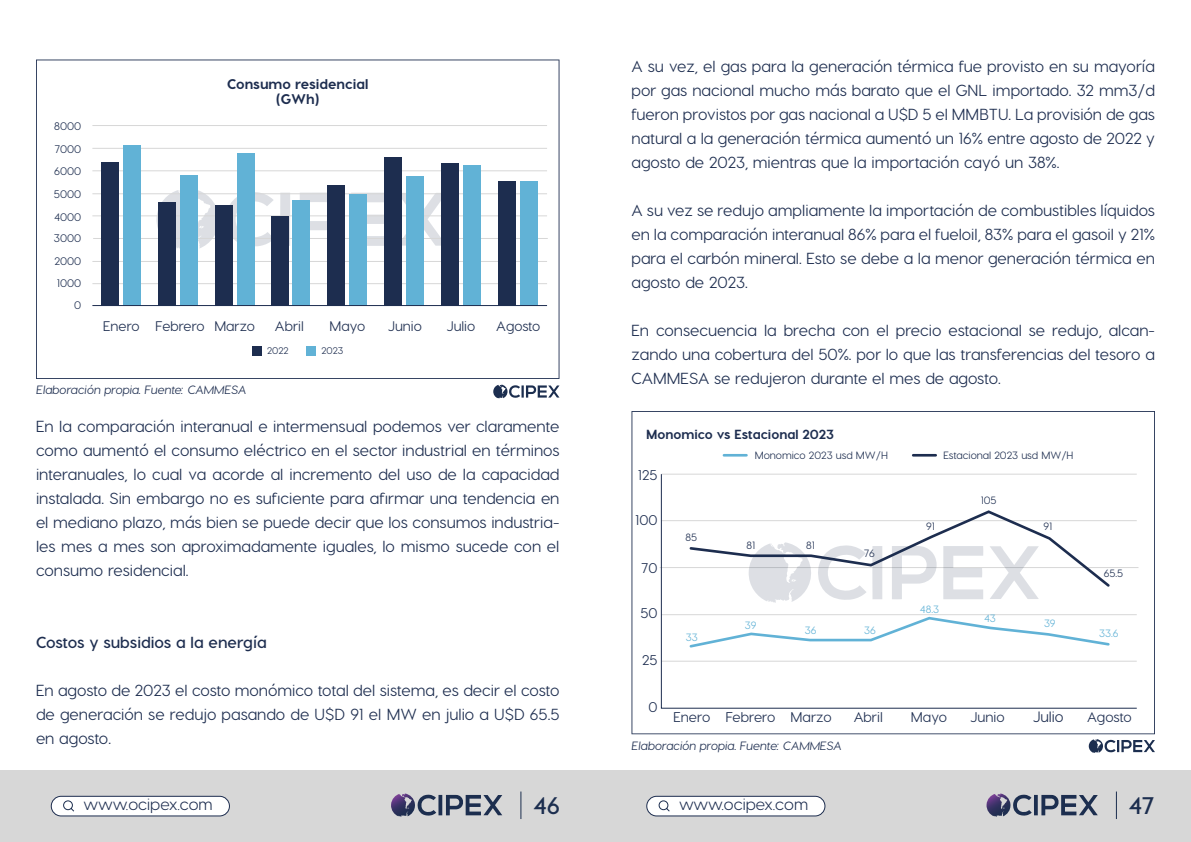
<style>
.page{position:relative;width:1191px;height:842px;background:#fff}
.page>*{position:absolute;margin:0;border:0;box-sizing:border-box;transform-origin:0 0}
.t1{font:700 24px "Visby CF";color:#1c2e4f}
.t2{font:500 16px/24px "Visby CF";color:#1d2d4f;text-align:justify}
.t3{font:16px "Visby CF";color:#1d2d4f}
.t4{font:700 16px "Visby CF";color:#1d2d4f}
.t5{font:500 14.9px "Visby CF";color:#1d2d4f}
.t6{font:500 14.1px "Visby CF";color:#1d2d4f}
.t7{font:800 14.1px/14.9px "Visby CF";color:#1d2d4f;text-align:center}
.t8{font:500 13.9px "Visby CF";color:#1d2d4f}
.t9{font:800 13.2px "Visby CF";color:#1d2d4f}
.t10{font:italic 500 12px "Visby CF";color:#1d2d4f}
.t11{font:500 11px/21.9px "Visby CF";color:#1d2d4f}
.t12{font:500 10.5px "Visby CF";color:#1d2d4f}
.t13{font:500 10.5px "Visby CF";color:#61b2d6}
.t14{font:500 9.7px "Visby CF";color:#1d2d4f}
</style>
<div class="page">
<div style="left:0;top:770px;width:595px;height:72px;background:#d7d7d7"></div>
<div style="left:595px;top:770px;width:596px;height:72px;background:#d7d7d7"></div>
<div style="left:51px;top:796px;width:178px;height:20px;background:#fff;border-radius:10px"></div>
<div style="left:51px;top:796px;width:179px;height:20px;border:1px solid #1d2d4f;border-radius:10px"></div>
<div style="left:647px;top:796px;width:178px;height:20px;background:#fff;border-radius:10px"></div>
<div style="left:646px;top:796px;width:179px;height:20px;border:1px solid #1d2d4f;border-radius:10px"></div>
<svg style="left:63px;top:800px;width:11px;height:12px"></svg>
<svg style="left:658px;top:800px;width:12px;height:12px"></svg>
<svg style="left:402px;top:794px;width:100px;height:22px"></svg>
<svg style="left:1013px;top:795px;width:84px;height:21px"></svg>
<svg style="left:997px;top:794px;width:10px;height:15px"></svg>
<svg style="left:520px;top:791px;width:1px;height:28px"></svg>
<svg style="left:1116px;top:791px;width:1px;height:28px"></svg>
<svg style="left:631px;top:411px;width:524px;height:323px"></svg>
<hr style="left:659px;top:567px;width:479px;height:1px;background:#d7d7d7">
<hr style="left:724px;top:454px;width:22px;height:3px;background:#61b2d6">
<hr style="left:913px;top:454px;width:22px;height:3px;background:#1d2d4f">
<svg style="left:660px;top:473px;width:477px;height:236px"></svg>
<svg style="left:493px;top:385px;width:66px;height:13px"></svg>
<svg style="left:688px;top:508px;width:424px;height:95px"></svg>
<svg style="left:36px;top:60px;width:523px;height:319px"></svg>
<div style="left:102px;top:162px;width:17px;height:144px;background:#1d2d4f"></div>
<div style="left:123px;top:145px;width:18px;height:161px;background:#61b2d6"></div>
<div style="left:158px;top:202px;width:18px;height:104px;background:#1d2d4f"></div>
<div style="left:180px;top:175px;width:17px;height:131px;background:#61b2d6"></div>
<div style="left:271px;top:216px;width:17px;height:90px;background:#1d2d4f"></div>
<div style="left:292px;top:200px;width:18px;height:106px;background:#61b2d6"></div>
<div style="left:328px;top:185px;width:17px;height:121px;background:#1d2d4f"></div>
<div style="left:349px;top:194px;width:18px;height:112px;background:#61b2d6"></div>
<div style="left:384px;top:157px;width:18px;height:149px;background:#1d2d4f"></div>
<div style="left:406px;top:176px;width:17px;height:130px;background:#61b2d6"></div>
<div style="left:441px;top:163px;width:18px;height:143px;background:#1d2d4f"></div>
<div style="left:463px;top:165px;width:17px;height:141px;background:#61b2d6"></div>
<div style="left:498px;top:181px;width:18px;height:125px;background:#1d2d4f"></div>
<div style="left:520px;top:181px;width:17px;height:125px;background:#61b2d6"></div>
<div style="left:215px;top:205px;width:17px;height:101px;background:#1d2d4f"></div>
<div style="left:237px;top:153px;width:17px;height:153px;background:#61b2d6"></div>
<div style="left:306px;top:346px;width:10px;height:10px;background:#61b2d6"></div>
<div style="left:252px;top:346px;width:10px;height:10px;background:#1d2d4f"></div>
<hr style="left:92px;top:305px;width:455px;height:1px;background:#1d2d4f">
<svg style="left:1088px;top:739px;width:67px;height:14px"></svg>
<p class="t11" style="left:54px;top:115px;width:29px">8000</p>
<p class="t11" style="left:55px;top:138px;width:28px">7000</p>
<p class="t11" style="left:54px;top:160px;width:29px">6000</p>
<p class="t11" style="left:54px;top:183px;width:29px">5000</p>
<p class="t11" style="left:54px;top:206px;width:29px;line-height:21.4px">4000<br>3000</p>
<p class="t11" style="left:54px;top:250px;width:28px;text-align:right">2000<br>1000<br>0</p>
<p class="t7" style="left:227px;top:76px;width:142px">Consumo residencial (GWh)</p>
<p class="t8" style="left:103px;top:318px;width:153px">Enero Febrero Marzo</p>
<p class="t8" style="left:275px;top:318px;width:30px">Abril</p>
<p class="t8" style="left:330px;top:318px;width:37px">Mayo</p>
<p class="t8" style="left:388px;top:318px;width:36px">Junio</p>
<p class="t8" style="left:446px;top:318px;width:30px">Julio</p>
<p class="t8" style="left:496px;top:318px;width:46px">Agosto</p>
<p class="t14" style="left:267px;top:345px;width:23px">2022</p>
<p class="t14" style="left:321px;top:345px;width:23px">2023</p>
<p class="t10" style="left:36px;top:383px;width:212px">Elaboración propia. Fuente: CAMMESA</p>
<p class="t2" style="left:36px;top:414px;width:525px">En la comparación interanual e intermensual podemos ver claramente como aumentó el consumo eléctrico en el sector industrial en términos interanuales, lo cual va acorde al incremento del uso de la capacidad instalada. Sin embargo no es suficiente para afirmar una tendencia en el mediano plazo, más bien se puede decir que los consumos industria&shy;les mes a mes son aproximadamente iguales, lo mismo sucede con el consumo residencial.</p>
<p class="t4" style="left:36px;top:633px;width:232px">Costos y subsidios a la energía</p>
<p class="t2" style="left:36px;top:678px;width:525px">En agosto de 2023 el costo monómico total del sistema, es decir el costo de generación se redujo pasando de U$D 91 el MW en julio a U$D 65.5 en agosto.</p>
<p class="t2" style="left:631px;top:54px;width:525px">A su vez, el gas para la generación térmica fue provisto en su mayoría por gas nacional mucho más barato que el GNL importado. 32 mm3/d fueron provistos por gas nacional a U$D 5 el MMBTU. La provisión de gas natural a la generación térmica aumentó un 16% entre agosto de 2022 y agosto de 2023, mientras que la importación cayó un 38%.</p>
<p class="t2" style="left:631px;top:198px;width:525px">A su vez se redujo ampliamente la importación de combustibles líquidos en la comparación interanual 86% para el fueloil, 83% para el gasoil y 21% para el carbón mineral. Esto se debe a la menor generación térmica en agosto de 2023.</p>
<p class="t2" style="left:631px;top:318px;width:525px">En consecuencia la brecha con el precio estacional se redujo, alcan&shy;zando una cobertura del 50%. por lo que las transferencias del tesoro a CAMMESA se redujeron durante el mes de agosto.</p>
<p class="t9" style="left:646px;top:426px;width:190px">Monomico vs Estacional 2023</p>
<p class="t6" style="left:638px;top:466px;width:21px">125</p>
<p class="t6" style="left:635px;top:512px;width:24px">100</p>
<p class="t6" style="left:641px;top:559px;width:18px">70</p>
<p class="t6" style="left:640px;top:605px;width:19px">50</p>
<p class="t6" style="left:642px;top:652px;width:17px">25</p>
<p class="t12" style="left:685px;top:531px;width:13px">85</p>
<p class="t13" style="left:686px;top:631px;width:13px">33</p>
<p class="t12" style="left:754px;top:449px;width:135px">Monomico 2023 usd MW/H</p>
<p class="t12" style="left:746px;top:538px;width:10px">81</p>
<p class="t12" style="left:806px;top:538px;width:10px">81</p>
<p class="t12" style="left:864px;top:547px;width:12px">76</p>
<p class="t13" style="left:745px;top:619px;width:13px">39</p>
<p class="t13" style="left:805px;top:623px;width:13px">36</p>
<p class="t13" style="left:864px;top:623px;width:13px">36</p>
<p class="t12" style="left:943px;top:449px;width:132px">Estacional 2023 usd MW/H</p>
<p class="t12" style="left:926px;top:519px;width:10px">91</p>
<p class="t13" style="left:920px;top:603px;width:21px">48.3</p>
<p class="t12" style="left:980px;top:494px;width:17px">105</p>
<p class="t13" style="left:984px;top:612px;width:13px">43</p>
<p class="t12" style="left:1043px;top:519px;width:10px">91</p>
<p class="t13" style="left:1044px;top:617px;width:13px">39</p>
<p class="t12" style="left:1103px;top:567px;width:21px">65.5</p>
<p class="t13" style="left:1099px;top:626px;width:21px">33.6</p>
<p class="t6" style="left:648px;top:698px;width:11px">0</p>
<p class="t6" style="left:673px;top:708px;width:160px">Enero Febrero Marzo</p>
<p class="t6" style="left:853px;top:708px;width:31px">Abril</p>
<p class="t6" style="left:911px;top:708px;width:37px">Mayo</p>
<p class="t6" style="left:970px;top:708px;width:36px">Junio</p>
<p class="t5" style="left:1032px;top:708px;width:33px">Julio</p>
<p class="t6" style="left:1087px;top:708px;width:46px">Agosto</p>
<p class="t10" style="left:631px;top:738px;width:212px">Elaboración propia. Fuente: CAMMESA</p>
<p class="t3" style="left:83px;top:792px;width:131px">www.ocipex.com</p>
<h1 class="t1" style="left:533px;top:791px;width:28px">46</h1>
<p class="t3" style="left:679px;top:792px;width:131px">www.ocipex.com</p>
<h1 class="t1" style="left:1128px;top:791px;width:28px">47</h1>
</div>
